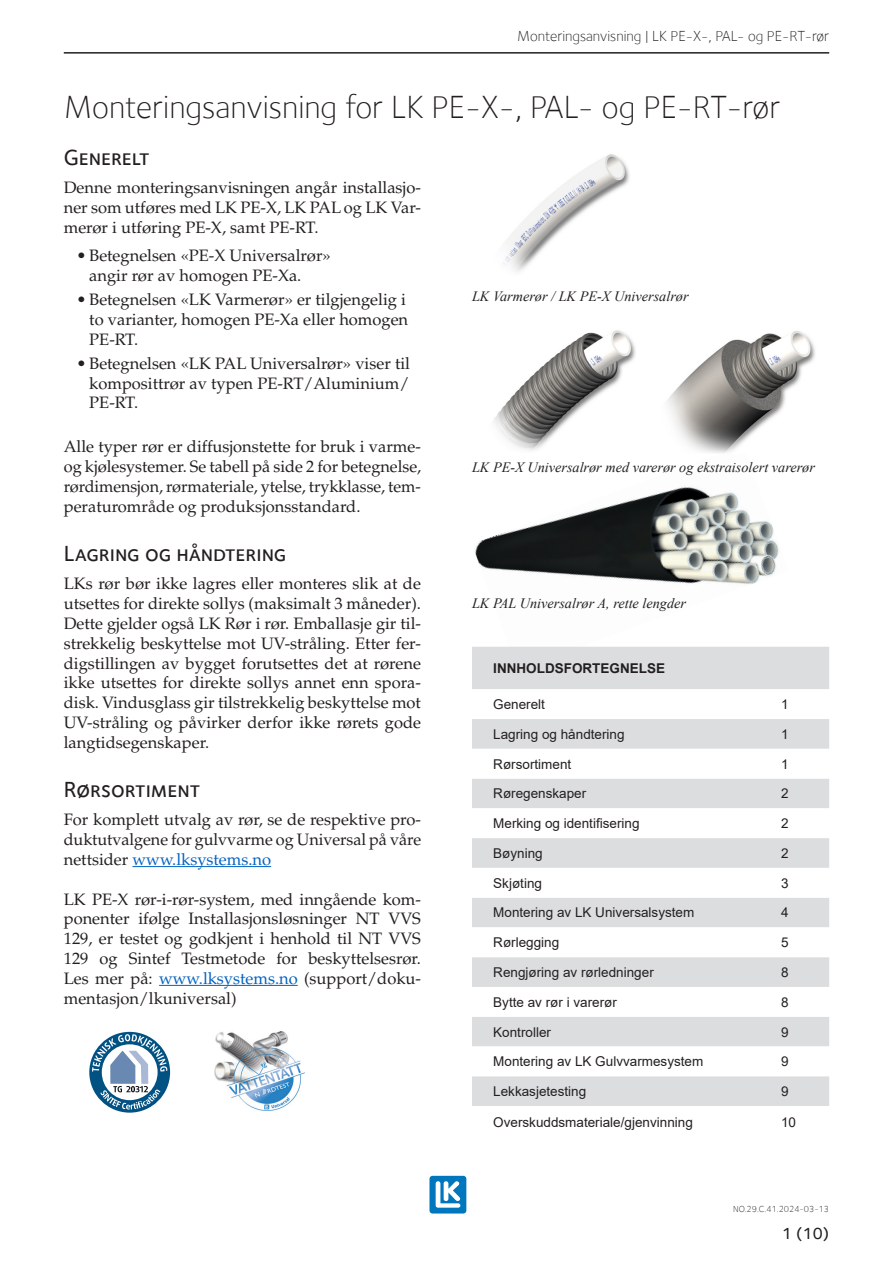
<style>
.page{position:relative;width:893px;height:1263px;background:#fff}
.page>*{position:absolute;margin:0;border:0;box-sizing:border-box;transform-origin:0 0}
.docname{font:300 33px "Foundry Sterling";color:#231f20}
.t1{font:22.5px "Foundry Sterling Medium Expert";color:#231f20}
.para{font:16.5px/19.8px "Palatino LT Std";color:#231f20;text-align:justify}
.t2{font:500 16.5px "Foundry Sterling";color:#231f20}
.head{font:300 15px "Foundry Sterling";color:#231f20}
.t3{font:italic 14.25px "Times New Roman";color:#231f20}
.TableBody{font:13.5px "Arial";color:#231f20}
.TableHead{font:700 13.5px "Arial";color:#231f20}
.foot{font:300 9px "Foundry Sterling";color:#231f20}
.s1{color:#0563c1}
</style>
<div class="page">
<hr style="left:64px;top:52px;width:765px;height:2px;background:#231f20">
<div style="left:429px;top:1176px;width:37px;height:37px;background:#0077bd;border-radius:3px"></div>
<svg style="left:436px;top:1181px;width:24px;height:27px"></svg>
<img style="left:474px;top:487px;width:305px;height:160px">
<img style="left:502px;top:154px;width:128px;height:118px">
<img style="left:494px;top:330px;width:142px;height:121px">
<img style="left:667px;top:331px;width:148px;height:122px">
<div style="left:472px;top:647px;width:357px;height:42px;background:#dcdddf"></div>
<svg style="left:472px;top:719px;width:357px;height:387px;fill:#dcdddf"></svg>
<hr style="left:132px;top:866px;width:139px;height:1px;background:#0563c1">
<hr style="left:159px;top:985px;width:139px;height:1px;background:#0563c1">
<svg style="left:89px;top:1032px;width:81px;height:81px"></svg>
<svg style="left:92px;top:1034px;width:75px;height:75px"></svg>
<img style="left:214px;top:1031px;width:91px;height:80px">
<p class="head" style="left:517px;top:27px;width:314px">Monteringsanvisning | LK PE-X-, PAL- og PE-RT-rør</p>
<p class="docname" style="left:64px;top:88px;width:718px">Monteringsanvisning for LK PE-X-, PAL- og PE-RT-rør</p>
<p class="t1" style="left:64px;top:144px;width:87px">Generelt</p>
<p class="para" style="left:64px;top:178px;width:359px">Denne monteringsanvisningen angår installasjo&shy;ner som utføres med LK PE-X, LK PAL og LK Var&shy;merør i utføring PE-X, samt PE-RT.</p>
<p class="para" style="left:89px;top:246px;width:243px;text-indent:-13px">• Betegnelsen «PE-X Universalrør» angir rør av homogen PE-Xa.</p>
<p class="para" style="left:89px;top:290px;width:320px;text-align:left;text-indent:-13px">• Betegnelsen «LK Varmerør» er tilgjengelig i to varianter, homogen PE-Xa eller homogen<br>PE-RT.</p>
<p class="para" style="left:89px;top:354px;width:322px;text-indent:-13px">• Betegnelsen «LK PAL Universalrør» viser til komposittrør av typen PE-RT/Aluminium/ PE-RT.</p>
<p class="para" style="left:64px;top:437px;width:359px">Alle typer rør er diffusjonstette for bruk i varme&shy;og kjølesystemer. Se tabell på side 2 for betegnelse, rørdimensjon, rørmateriale, ytelse, trykklasse, tem&shy;peraturområde og produksjonsstandard.</p>
<p class="t1" style="left:64px;top:540px;width:224px">Lagring og håndtering</p>
<p class="para" style="left:64px;top:574px;width:359px">LKs rør bør ikke lagres eller monteres slik at de utsettes for direkte sollys (maksimalt 3 måneder).<br>Dette gjelder også LK Rør i rør. Emballasje gir til&shy;strekkelig beskyttelse mot UV-stråling. Etter fer&shy;digstillingen av bygget forutsettes det at rørene ikke utsettes for direkte sollys annet enn spora&shy;disk. Vindusglass gir tilstrekkelig beskyttelse mot UV-stråling og påvirker derfor ikke rørets gode langtidsegenskaper.</p>
<p class="t1" style="left:64px;top:776px;width:138px">Rørsortiment</p>
<p class="para" style="left:64px;top:810px;width:359px">For komplett utvalg av rør, se de respektive pro&shy;duktutvalgene for gulvvarme og Universal på våre nettsider <span class="s1">www.lksystems.no</span></p>
<p class="para" style="left:64px;top:889px;width:359px">LK PE-X rør-i-rør-system, med inngående kom&shy;ponenter ifølge Installasjonsløsninger NT VVS 129, er testet og godkjent i henhold til NT VVS 129 og Sintef Testmetode for beskyttelsesrør.<br>Les mer på: <span class="s1">www.lksystems.no</span> (support/doku&shy;mentasjon/lkuniversal)</p>
<p class="t3" style="left:472px;top:287px;width:218px">LK Varmerør / LK PE-X Universalrør</p>
<p class="t3" style="left:472px;top:458px;width:344px">LK PE-X Universalrør med varerør og ekstraisolert varerør</p>
<p class="t3" style="left:472px;top:594px;width:216px">LK PAL Universalrør A, rette lengder</p>
<p class="TableHead" style="left:493px;top:659px;width:173px">INNHOLDSFORTEGNELSE</p>
<p class="TableBody" style="left:493px;top:695px;width:53px">Generelt</p>
<p class="TableBody" style="left:781px;top:695px;width:9px">1</p>
<p class="TableBody" style="left:493px;top:725px;width:133px">Lagring og håndtering</p>
<p class="TableBody" style="left:781px;top:725px;width:9px">1</p>
<p class="TableBody" style="left:493px;top:754px;width:80px">Rørsortiment</p>
<p class="TableBody" style="left:781px;top:754px;width:9px">1</p>
<p class="TableBody" style="left:493px;top:784px;width:95px">Røregenskaper</p>
<p class="TableBody" style="left:781px;top:784px;width:9px">2</p>
<p class="TableBody" style="left:493px;top:814px;width:148px">Merking og identifisering</p>
<p class="TableBody" style="left:781px;top:814px;width:9px">2</p>
<p class="TableBody" style="left:493px;top:844px;width:51px">Bøyning</p>
<p class="TableBody" style="left:781px;top:844px;width:9px">2</p>
<p class="TableBody" style="left:493px;top:874px;width:50px">Skjøting</p>
<p class="TableBody" style="left:781px;top:874px;width:9px">3</p>
<p class="TableBody" style="left:493px;top:903px;width:203px">Montering av LK Universalsystem</p>
<p class="TableBody" style="left:781px;top:903px;width:9px">4</p>
<p class="TableBody" style="left:493px;top:933px;width:68px">Rørlegging</p>
<p class="TableBody" style="left:781px;top:933px;width:9px">5</p>
<p class="TableBody" style="left:493px;top:963px;width:162px">Rengjøring av rørledninger</p>
<p class="TableBody" style="left:781px;top:963px;width:9px">8</p>
<p class="TableBody" style="left:493px;top:993px;width:125px">Bytte av rør i varerør</p>
<p class="TableBody" style="left:781px;top:993px;width:9px">8</p>
<p class="TableBody" style="left:493px;top:1022px;width:59px">Kontroller</p>
<p class="TableBody" style="left:781px;top:1022px;width:9px">9</p>
<p class="TableBody" style="left:493px;top:1052px;width:212px">Montering av LK Gulvvarmesystem</p>
<p class="TableBody" style="left:781px;top:1052px;width:9px">9</p>
<p class="TableBody" style="left:493px;top:1082px;width:95px">Lekkasjetesting</p>
<p class="TableBody" style="left:781px;top:1082px;width:9px">9</p>
<p class="TableBody" style="left:493px;top:1113px;width:201px">Overskuddsmateriale/gjenvinning</p>
<p class="TableBody" style="left:781px;top:1113px;width:17px">10</p>
<p class="foot" style="left:733px;top:1204px;width:97px">NO.29.C.41.2024-03-13</p>
<p class="t2" style="left:782px;top:1223px;width:48px">1 (10)</p>
</div>
